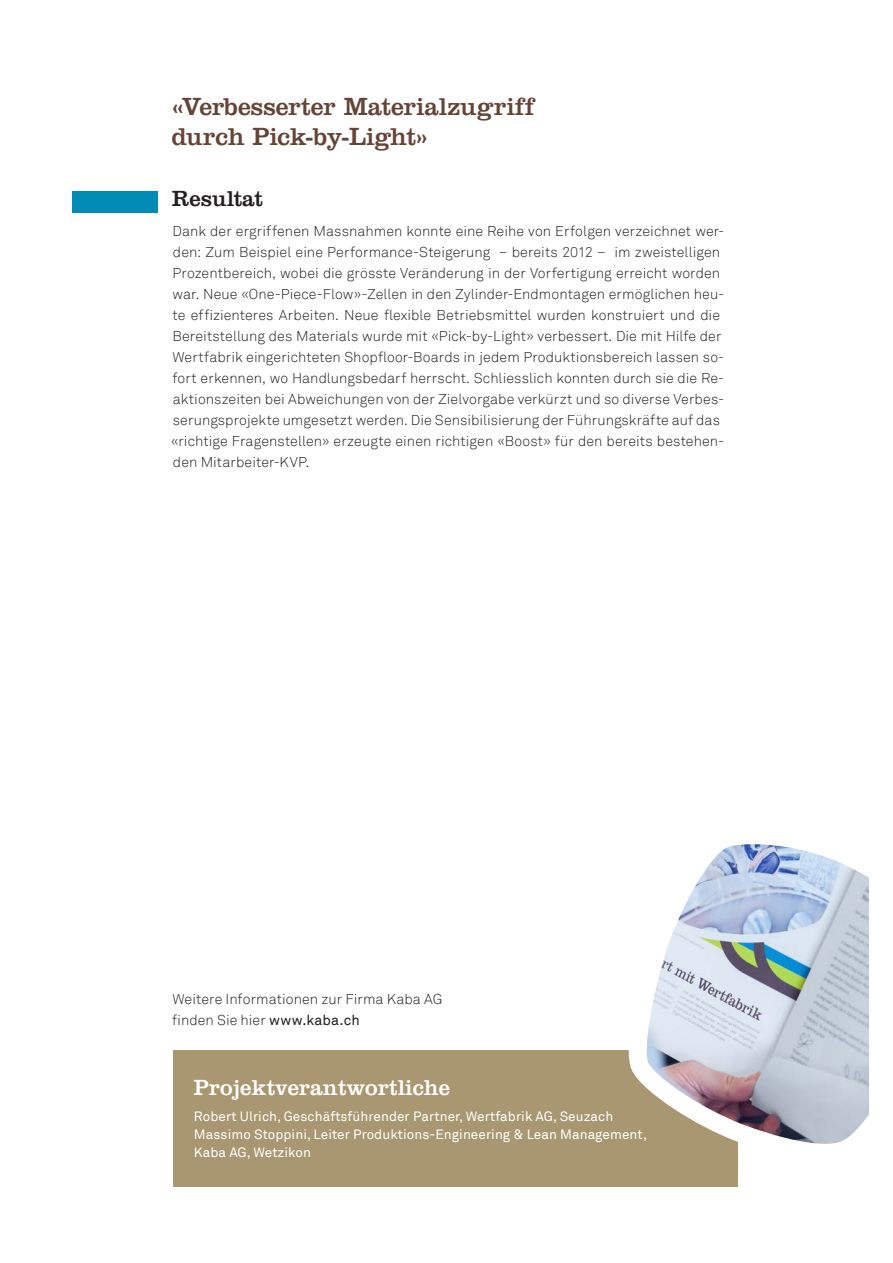
<style>
.page{position:relative;width:893px;height:1263px;background:#fff}
.page>*{position:absolute;margin:0;border:0;box-sizing:border-box;transform-origin:0 0}
.t1{font:25.5px/30px "Clarendon";letter-spacing:-.005em;color:#644436}
.t2{font:22.5px "Clarendon";color:#fff}
.t3{font:22.5px "Clarendon";color:#231f20}
.t4{font:300 14.25px/21px "Akkurat";letter-spacing:.005em;color:#231f20}
.t5{font:13.5px/18px "Akkurat";letter-spacing:.005em;color:#fff}
.s1{font-weight:400}
</style>
<div class="page">
<div style="left:173px;top:1050px;width:564px;height:137px;background:#a89770"></div>
<svg style="left:628px;top:844px;width:241px;height:327px"></svg>
<div style="left:72px;top:191px;width:85px;height:22px;background:#008cb7"></div>
<h1 class="t1" style="left:171px;top:91px;width:365px">«Verbesserter Materialzugriff durch Pick-by-Light»</h1>
<h2 class="t3" style="left:172px;top:186px;width:93px">Resultat</h2>
<p class="t4" style="left:171px;top:221px;width:555px">Dank der ergriffenen Massnahmen konnte eine Reihe von Erfolgen verzeichnet wer&shy;den: Zum Beispiel eine Performance-Steigerung – bereits 2012 – im zweistelligen Prozentbereich, wobei die grösste Veränderung in der Vorfertigung erreicht worden war. Neue «One-Piece-Flow»-Zellen in den Zylinder-Endmontagen ermöglichen heu&shy;te effizienteres Arbeiten. Neue flexible Betriebsmittel wurden konstruiert und die Bereitstellung des Materials wurde mit «Pick-by-Light» verbessert. Die mit Hilfe der Wertfabrik eingerichteten Shopfloor-Boards in jedem Produktionsbereich lassen so&shy;fort erkennen, wo Handlungsbedarf herrscht. Schliesslich konnten durch sie die Re&shy;aktionszeiten bei Abweichungen von der Zielvorgabe verkürzt und so diverse Verbes&shy;serungsprojekte umgesetzt werden. Die Sensibilisierung der Führungskräfte auf das «richtige Fragenstellen» erzeugte einen richtigen «Boost» für den bereits bestehen&shy;den Mitarbeiter-KVP.</p>
<p class="t4" style="left:172px;top:989px;width:272px">Weitere Informationen zur Firma Kaba AG finden Sie hier <span class="s1">www.kaba.ch</span></p>
<h2 class="t2" style="left:194px;top:1074px;width:258px">Projektverantwortliche</h2>
<p class="t5" style="left:194px;top:1108px;width:455px">Robert Ulrich, Geschäftsführender Partner, Wertfabrik AG, Seuzach<br>Massimo Stoppini, Leiter Produktions-Engineering &amp; Lean Management,<br>Kaba AG, Wetzikon</p>
</div>
